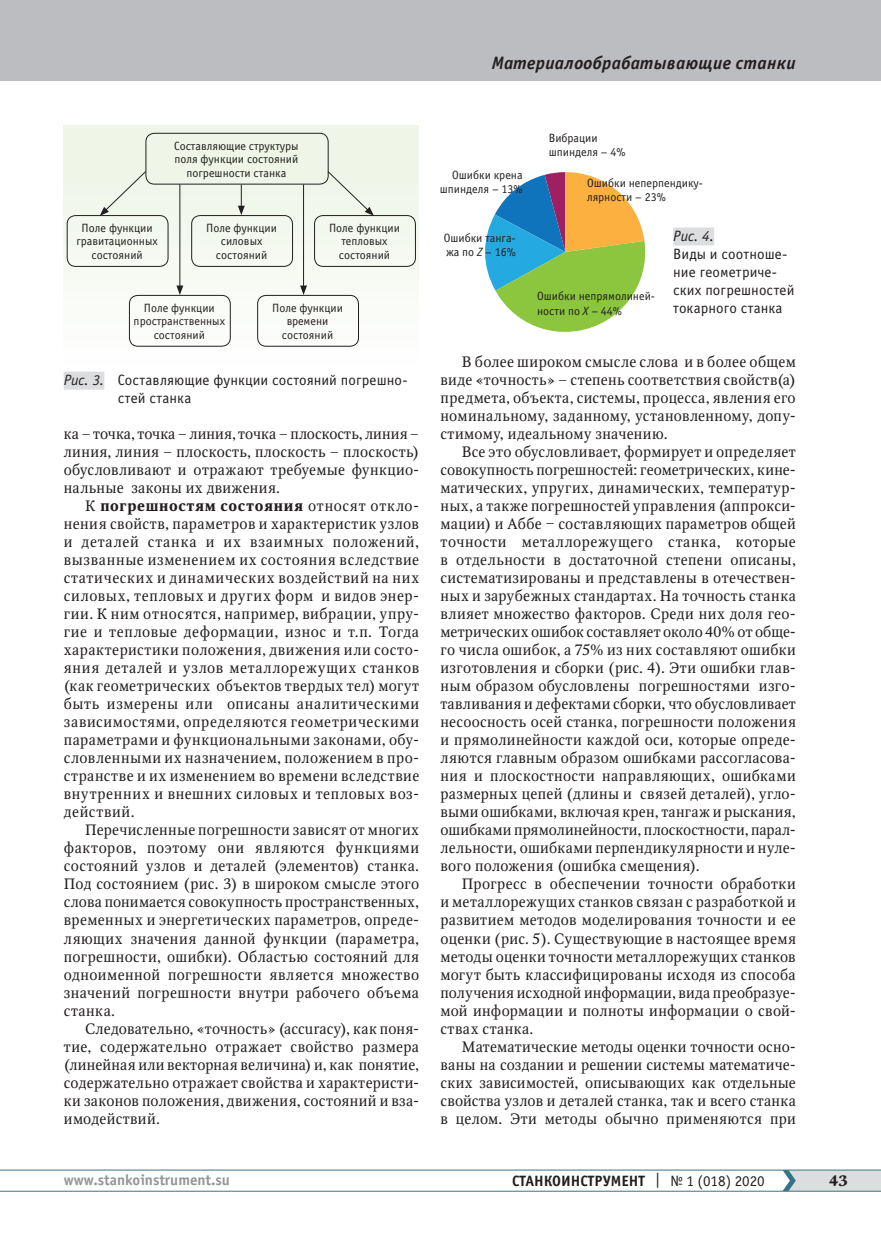
<style>
.page{position:relative;width:881px;height:1234px;background:#fff}
.page>*{position:absolute;margin:0;border:0;box-sizing:border-box;transform-origin:0 0}
.t1{font:italic 700 18px "Officina Sans C";letter-spacing:.015em;color:#231f20}
.t2{font:15px/18px "Octava";letter-spacing:.025em;color:#231f20;text-align:justify}
.t3{font:15px/18px "Officina Sans C";letter-spacing:.005em;color:#231f20}
.t4{font:700 15px "Officina Sans C";color:#231f20}
.t5{font:700 15px "Officina Sans C";color:#939598}
.t6{font:italic 15px "Officina Sans C";color:#231f20}
.t7{font:700 15px "Octava";color:#231f20}
.t8{font:12px/13.5px "Officina Sans C";color:#231f20;text-align:center}
.s1{font-style:italic}
.s2{font-weight:700}
.s3{font-weight:400}
</style>
<div class="page">
<hr style="left:0;top:1190px;width:880px;height:1px;background:#36738a">
<hr style="left:0;top:1169px;width:880px;height:1px;background:#36738a">
<svg style="left:782px;top:1169px;width:98px;height:21px;background:#cdd4d8"></svg>
<div style="left:0;top:0;width:880px;height:81px;background:#bcbdc0"></div>
<div style="left:64px;top:371px;width:40px;height:18px;background:#dcdddf"></div>
<div style="left:673px;top:227px;width:41px;height:18px;background:#dcdddf"></div>
<div style="left:64px;top:125px;width:355px;height:242px;background:#f5f9f1"></div>
<div style="left:145px;top:133px;width:183px;height:51px;border:1px solid #231f20;border-radius:9px"></div>
<div style="left:67px;top:215px;width:101px;height:52px;border:1px solid #231f20;border-radius:9px"></div>
<div style="left:191px;top:215px;width:102px;height:52px;border:1px solid #231f20;border-radius:9px"></div>
<div style="left:314px;top:215px;width:101px;height:52px;border:1px solid #231f20;border-radius:9px"></div>
<div style="left:257px;top:295px;width:102px;height:51px;border:1px solid #231f20;border-radius:9px"></div>
<div style="left:129px;top:295px;width:101px;height:51px;border:1px solid #231f20;border-radius:9px"></div>
<svg style="left:238px;top:185px;width:7px;height:30px"></svg>
<svg style="left:100px;top:171px;width:46px;height:45px"></svg>
<svg style="left:327px;top:171px;width:47px;height:45px"></svg>
<hr style="left:303px;top:185px;width:1px;height:103px;background:#231f20">
<svg style="left:300px;top:285px;width:7px;height:10px"></svg>
<hr style="left:179px;top:185px;width:1px;height:103px;background:#231f20">
<svg style="left:176px;top:285px;width:7px;height:10px"></svg>
<svg style="left:485px;top:172px;width:161px;height:160px"></svg>
<p class="t1" style="left:491px;top:53px;width:305px">Материалообрабатывающие станки</p>
<p class="t8" style="left:174px;top:139px;width:126px">Составляющие структуры поля функции состояний погрешности станка</p>
<p class="t8" style="left:76px;top:221px;width:83px">Поле функции гравитационных состояний</p>
<p class="t8" style="left:206px;top:221px;width:72px">Поле функции силовых состояний</p>
<p class="t8" style="left:329px;top:221px;width:72px">Поле функции тепловых состояний</p>
<p class="t8" style="left:134px;top:301px;width:93px">Поле функции пространственных состояний</p>
<p class="t8" style="left:272px;top:301px;width:72px">Поле функции времени состояний</p>
<p class="t3" style="left:118px;top:371px;width:291px;text-indent:-54px"><span class="s1">Рис. 3.</span> Составляющие функции состояний погрешно&shy;стей станка</p>
<p class="t2" style="left:64px;top:425px;width:357px">ка – точка, точка – линия, точка – плоскость, линия – линия, линия – плоскость, плоскость – плоскость) обусловливают и отражают требуемые функцио&shy;нальные законы их движения.</p>
<p class="t2" style="left:64px;top:497px;width:357px;text-indent:21px">К <span class="s2">погрешностям состояния</span> относят откло&shy;нения свойств, параметров и характеристик узлов и деталей станка и их взаимных положений, вызванные изменением их состояния вследствие статических и динамических воздействий на них силовых, тепловых и других форм и видов энер&shy;гии. К ним относятся, например, вибрации, упру&shy;гие и тепловые деформации, износ и т.п. Тогда характеристики положения, движения или состо&shy;яния деталей и узлов металлорежущих станков (как геометрических объектов твердых тел) могут быть измерены или описаны аналитическими зависимостями, определяются геометрическими параметрами и функциональными законами, обу&shy;словленными их назначением, положением в про&shy;странстве и их изменением во времени вследствие внутренних и внешних силовых и тепловых воз&shy;действий.</p>
<p class="t2" style="left:64px;top:821px;width:357px;text-indent:21px">Перечисленные погрешности зависят от многих факторов, поэтому они являются функциями состояний узлов и деталей (элементов) станка.<br>Под состоянием (рис. 3) в широком смысле этого слова понимается совокупность пространственных, временных и энергетических параметров, опреде&shy;ляющих значения данной функции (параметра, погрешности, ошибки). Областью состояний для одноименной погрешности является множество значений погрешности внутри рабочего объема станка.</p>
<p class="t2" style="left:64px;top:1019px;width:357px;text-indent:21px">Следовательно, «точность» (accuracy), как поня&shy;тие, содержательно отражает свойство размера (линейная или векторная величина) и, как понятие, содержательно отражает свойства и характеристи&shy;ки законов положения, движения, состояний и вза&shy;имодействий.</p>
<p class="t8" style="left:439px;top:168px;width:84px;line-height:14.2px;text-align:right">Ошибки крена шпинделя – 13%</p>
<p class="t8" style="left:443px;top:231px;width:74px;line-height:14.2px;text-align:left">Ошибки танга&shy;жа по <span class="s1">Z</span> – 16%</p>
<p class="t8" style="left:548px;top:131px;width:78px;line-height:14.2px;text-align:left">Вибрации шпинделя – 4%</p>
<p class="t8" style="left:587px;top:176px;width:117px;line-height:14.2px;text-align:left">Ошибки неперпендику&shy;лярности – 23%</p>
<p class="t8" style="left:537px;top:289px;width:119px;line-height:14.2px;text-align:left">Ошибки непрямолиней&shy;ности по <span class="s1">X</span> – 44%</p>
<p class="t6" style="left:673px;top:228px;width:42px">Рис. 4.</p>
<p class="t3" style="left:673px;top:245px;width:123px">Виды и соотноше&shy;ние геометриче&shy;ских погрешностей токарного станка</p>
<p class="t2" style="left:440px;top:353px;width:357px;text-indent:21px">В более широком смысле слова и в более общем виде «точность» – степень соответствия свойств(а) предмета, объекта, системы, процесса, явления его номинальному, заданному, установленному, допу&shy;стимому, идеальному значению.</p>
<p class="t2" style="left:440px;top:443px;width:357px;text-indent:21px">Все это обусловливает, формирует и определяет совокупность погрешностей: геометрических, кине&shy;матических, упругих, динамических, температур&shy;ных, а также погрешностей управления (аппрокси&shy;мации) и Аббе ‒ составляющих параметров общей точности металлорежущего станка, которые в отдельности в достаточной степени описаны, систематизированы и представлены в отечествен&shy;ных и зарубежных стандартах. На точность станка влияет множество факторов. Среди них доля гео&shy;метрических ошибок составляет около 40% от обще&shy;го числа ошибок, а 75% из них составляют ошибки изготовления и сборки (рис. 4). Эти ошибки глав&shy;ным образом обусловлены погрешностями изго&shy;тавливания и дефектами сборки, что обусловливает несоосность осей станка, погрешности положения и прямолинейности каждой оси, которые опреде&shy;ляются главным образом ошибками рассогласова&shy;ния и плоскостности направляющих, ошибками размерных цепей (длины и связей деталей), угло&shy;выми ошибками, включая крен, тангаж и рыскания, ошибками прямолинейности, плоскостности, парал&shy;лельности, ошибками перпендикулярности и нуле&shy;вого положения (ошибка смещения).</p>
<p class="t2" style="left:440px;top:875px;width:357px;text-align:left;text-indent:21px">Прогресс в обеспечении точности обработки и металлорежущих станков связан с разработкой и развитием методов моделирования точности и ее оценки (рис. 5). Существующие в настоящее время методы оценки точности металлорежущих станков могут быть классифицированы исходя из способа получения исходной информации, вида преобразуе&shy;мой информации и полноты информации о свой&shy;ствах станка.</p>
<p class="t2" style="left:440px;top:1037px;width:357px;text-indent:21px">Математические методы оценки точности осно&shy;ваны на создании и решении системы математиче&shy;ских зависимостей, описывающих как отдельные свойства узлов и деталей станка, так и всего станка в целом. Эти методы обычно применяются при</p>
<p class="t5" style="left:64px;top:1171px;width:168px">www.stankoinstrument.su</p>
<p class="t4" style="left:512px;top:1171px;width:254px">СТАНКОИНСТРУМЕНТ <span class="s3">| № 1 (018) 2020</span></p>
<p class="t7" style="left:828px;top:1170px;width:20px">43</p>
</div>
